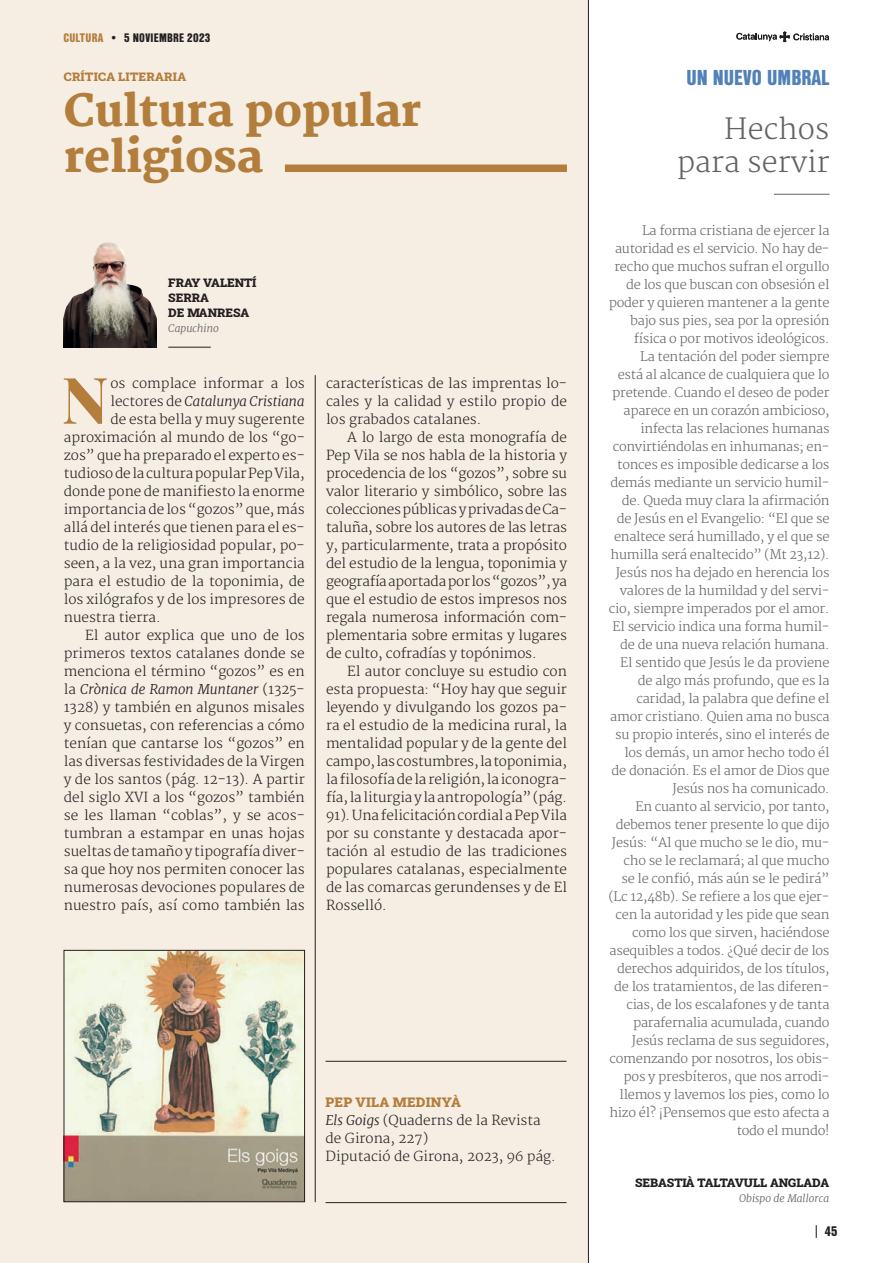
<style>
.page{position:relative;width:893px;height:1263px;background:#fff}
.page>*{position:absolute;margin:0;border:0;box-sizing:border-box;transform-origin:0 0}
.t1{font:800 64.35px "Playfair Display";color:#b37d3b}
.TITOLS_CULTURA{font:800 43.5px/46.5px "Merriweather";color:#b37d3b}
.TITULO_ESGLESIA_EN_SORTIDA{font:300 28.5px "Merriweather";color:#636366}
.HEADER_ESGLESIA_SORTIDA{font:900 21px "Nimbus San Con LOT";color:#5181b8}
.TEXTO_PPAL_ESP{font:300 13.5px/18px "Merriweather";color:#231f20;text-align:justify}
.TEXTO_PPAL_CAT{font:300 13.5px "Merriweather";color:#231f20}
.t2{font:italic 300 13.5px "Merriweather";color:#231f20}
.TEXTO_PPAL_CAT-2{font:13.5px "Roboto Slab";letter-spacing:.025em;color:#b37d3b}
.t3{font:900 13.5px "Nimbus San Con LOT";color:#231f20}
.TXT_ESGLESIA_ENSORTIDA_ESPAÑOL{font:300 12.75px/18px "Merriweather";letter-spacing:-.02em;color:#636366;text-align:right}
.NOM_REDACTORS{font:12px "Roboto Slab";color:#231f20}
.t4{font:900 12px "Nimbus San Con LOT";letter-spacing:.02em;color:#231f20}
.t5{font:12px "Roboto Slab";letter-spacing:.03em;color:#b37d3b}
.CARREC_REDACTORS{font:italic 300 10.5px "Merriweather";color:#636366}
.s1{color:#b37d3b}
.s2{font-style:normal}
.s3{font-style:italic}
</style>
<div class="page">
<div style="left:0;top:0;width:588px;height:1263px;background:#f6eee3"></div>
<hr style="left:326px;top:1202px;width:240px;height:1px;background:#231f20">
<hr style="left:588px;top:0;width:1px;height:1263px;background:#231f20">
<hr style="left:326px;top:1061px;width:240px;height:1px;background:#231f20">
<img style="left:66px;top:952px;width:237px;height:248px">
<div style="left:64px;top:950px;width:241px;height:252px;border:1px solid #231f20"></div>
<div style="left:285px;top:164px;width:282px;height:8px;background:#b37d3b"></div>
<hr style="left:315px;top:375px;width:1px;height:827px;background:#231f20">
<img style="left:64px;top:242px;width:93px;height:105px">
<hr style="left:168px;top:347px;width:43px;height:1px;background:#231f20">
<hr style="left:774px;top:194px;width:55px;height:1px;background:#636366">
<svg style="left:816px;top:1225px;width:1px;height:13px"></svg>
<svg style="left:736px;top:31px;width:93px;height:11px"></svg>
<p class="t4" style="left:63px;top:28px;width:149px"><span class="s1">CULTURA</span> • 5 NOVIEMBRE 2023</p>
<p class="t5" style="left:64px;top:68px;width:124px">CRÍTICA LITERARIA</p>
<p class="TITOLS_CULTURA" style="left:64px;top:89px;width:359px">Cultura popular religiosa</p>
<p class="NOM_REDACTORS" style="left:168px;top:275px;width:90px">FRAY VALENTÍ</p>
<p class="NOM_REDACTORS" style="left:168px;top:290px;width:42px">SERRA</p>
<p class="NOM_REDACTORS" style="left:168px;top:305px;width:83px">DE MANRESA</p>
<p class="CARREC_REDACTORS" style="left:168px;top:322px;width:52px">Capuchino</p>
<p class="t1" style="left:62px;top:349px;width:48px">N</p>
<p class="TEXTO_PPAL_ESP" style="left:110px;top:375px;width:196px">os complace informar a los</p>
<p class="t2" style="left:110px;top:393px;width:196px"><span class="s2">lectores de</span> Catalunya Cristiana</p>
<p class="TEXTO_PPAL_ESP" style="left:110px;top:411px;width:196px">de esta bella y muy sugerente</p>
<p class="TEXTO_PPAL_ESP" style="left:64px;top:429px;width:242px">aproximación al mundo de los “go-</p>
<p class="TEXTO_PPAL_ESP" style="left:64px;top:447px;width:242px">zos” que ha preparado el experto es-</p>
<p class="TEXTO_PPAL_ESP" style="left:64px;top:465px;width:242px">tudioso de la cultura popular Pep Vila,</p>
<p class="TEXTO_PPAL_ESP" style="left:64px;top:483px;width:242px">donde pone de manifiesto la enorme</p>
<p class="TEXTO_PPAL_ESP" style="left:64px;top:501px;width:242px">importancia de los “gozos” que, más</p>
<p class="TEXTO_PPAL_ESP" style="left:64px;top:519px;width:242px">allá del interés que tienen para el es-</p>
<p class="TEXTO_PPAL_ESP" style="left:64px;top:537px;width:242px">tudio de la religiosidad popular, po-</p>
<p class="TEXTO_PPAL_ESP" style="left:64px;top:555px;width:242px">seen, a la vez, una gran importancia</p>
<p class="TEXTO_PPAL_ESP" style="left:64px;top:573px;width:242px">para el estudio de la toponimia, de</p>
<p class="TEXTO_PPAL_ESP" style="left:64px;top:591px;width:242px">los xilógrafos y de los impresores de</p>
<p class="TEXTO_PPAL_ESP" style="left:64px;top:609px;width:99px">nuestra tierra.</p>
<p class="TEXTO_PPAL_ESP" style="left:64px;top:627px;width:242px;text-indent:21px">El autor explica que uno de los primeros textos catalanes donde se menciona el término “gozos” es en la <span class="s3">Crònica de Ramon Muntaner</span> (1325- 1328) y también en algunos misales y consuetas, con referencias a cómo tenían que cantarse los “gozos” en las diversas festividades de la Virgen y de los santos (pág. 12-13). A partir del siglo XVI a los “gozos” también se les llaman “coblas”, y se acos&shy;tumbran a estampar en unas hojas sueltas de tamaño y tipografía diver&shy;sa que hoy nos permiten conocer las numerosas devociones populares de nuestro país, así como también las</p>
<p class="TEXTO_PPAL_ESP" style="left:326px;top:374px;width:242px">características de las imprentas lo&shy;cales y la calidad y estilo propio de los grabados catalanes.</p>
<p class="TEXTO_PPAL_ESP" style="left:326px;top:428px;width:242px;text-indent:21px">A lo largo de esta monografía de Pep Vila se nos habla de la historia y procedencia de los “gozos”, sobre su valor literario y simbólico, sobre las colecciones públicas y privadas de Ca&shy;taluña, sobre los autores de las letras y, particularmente, trata a propósito del estudio de la lengua, toponimia y geografía aportada por los “gozos”, ya que el estudio de estos impresos nos regala numerosa información com&shy;plementaria sobre ermitas y lugares de culto, cofradías y topónimos.</p>
<p class="TEXTO_PPAL_ESP" style="left:326px;top:662px;width:242px;text-indent:21px">El autor concluye su estudio con esta propuesta: “Hoy hay que seguir leyendo y divulgando los gozos pa&shy;ra el estudio de la medicina rural, la mentalidad popular y de la gente del campo, las costumbres, la toponimia, la filosofía de la religión, la iconogra&shy;fía, la liturgia y la antropología” (pág.<br>91). Una felicitación cordial a Pep Vila por su constante y destacada apor&shy;tación al estudio de las tradiciones populares catalanas, especialmente de las comarcas gerundenses y de El Rosselló.</p>
<p class="TEXTO_PPAL_CAT-2" style="left:326px;top:1093px;width:137px">PEP VILA MEDINYÀ</p>
<p class="TEXTO_PPAL_CAT" style="left:326px;top:1112px;width:217px"><span class="s3">Els Goigs</span> (Quaderns de la Revista</p>
<p class="TEXTO_PPAL_CAT" style="left:326px;top:1130px;width:104px">de Girona, 227)</p>
<p class="TEXTO_PPAL_CAT" style="left:326px;top:1148px;width:232px">Diputació de Girona, 2023, 96 pág.</p>
<p class="HEADER_ESGLESIA_SORTIDA" style="left:686px;top:61px;width:145px">UN NUEVO UMBRAL</p>
<p class="TITULO_ESGLESIA_EN_SORTIDA" style="left:724px;top:112px;width:107px">Hechos</p>
<p class="TITULO_ESGLESIA_EN_SORTIDA" style="left:677px;top:145px;width:154px">para servir</p>
<p class="TXT_ESGLESIA_ENSORTIDA_ESPAÑOL" style="left:609px;top:222px;width:222px">La forma cristiana de ejercer la autoridad es el servicio. No hay de&shy;recho que muchos sufran el orgullo de los que buscan con obsesión el poder y quieren mantener a la gente bajo sus pies, sea por la opresión física o por motivos ideológicos.<br>La tentación del poder siempre<br>está al alcance de cualquiera que lo pretende. Cuando el deseo de poder aparece en un corazón ambicioso, infecta las relaciones humanas convirtiéndolas en inhumanas; en&shy;tonces es imposible dedicarse a los demás mediante un servicio humil&shy;de. Queda muy clara la afirmación de Jesús en el Evangelio: “El que se enaltece será humillado, y el que se humilla será enaltecido” (Mt 23,12).</p>
<p class="TXT_ESGLESIA_ENSORTIDA_ESPAÑOL" style="left:609px;top:564px;width:222px">Jesús nos ha dejado en herencia los valores de la humildad y del servi&shy;cio, siempre imperados por el amor.<br>El servicio indica una forma humil&shy;de de una nueva relación humana.<br>El sentido que Jesús le da proviene de algo más profundo, que es la caridad, la palabra que define el amor cristiano. Quien ama no busca su propio interés, sino el interés de los demás, un amor hecho todo él de donación. Es el amor de Dios que<br>Jesús nos ha comunicado.</p>
<p class="TXT_ESGLESIA_ENSORTIDA_ESPAÑOL" style="left:609px;top:798px;width:222px">En cuanto al servicio, por tanto, debemos tener presente lo que dijo Jesús: “Al que mucho se le dio, mu&shy;cho se le reclamará; al que mucho se le confió, más aún se le pedirá” (Lc 12,48b). Se refiere a los que ejer&shy;cen la autoridad y les pide que sean como los que sirven, haciéndose asequibles a todos. ¿Qué decir de los derechos adquiridos, de los títulos, de los tratamientos, de las diferen&shy;cias, de los escalafones y de tanta parafernalia acumulada, cuando Jesús reclama de sus seguidores, comenzando por nosotros, los obis&shy;pos y presbíteros, que nos arrodi&shy;llemos y lavemos los pies, como lo hizo él? ¡Pensemos que esto afecta a todo el mundo!</p>
<p class="NOM_REDACTORS" style="left:635px;top:1174px;width:196px">SEBASTIÀ TALTAVULL ANGLADA</p>
<p class="CARREC_REDACTORS" style="left:739px;top:1192px;width:91px">Obispo de Mallorca</p>
<p class="t3" style="left:825px;top:1221px;width:14px">45</p>
</div>
